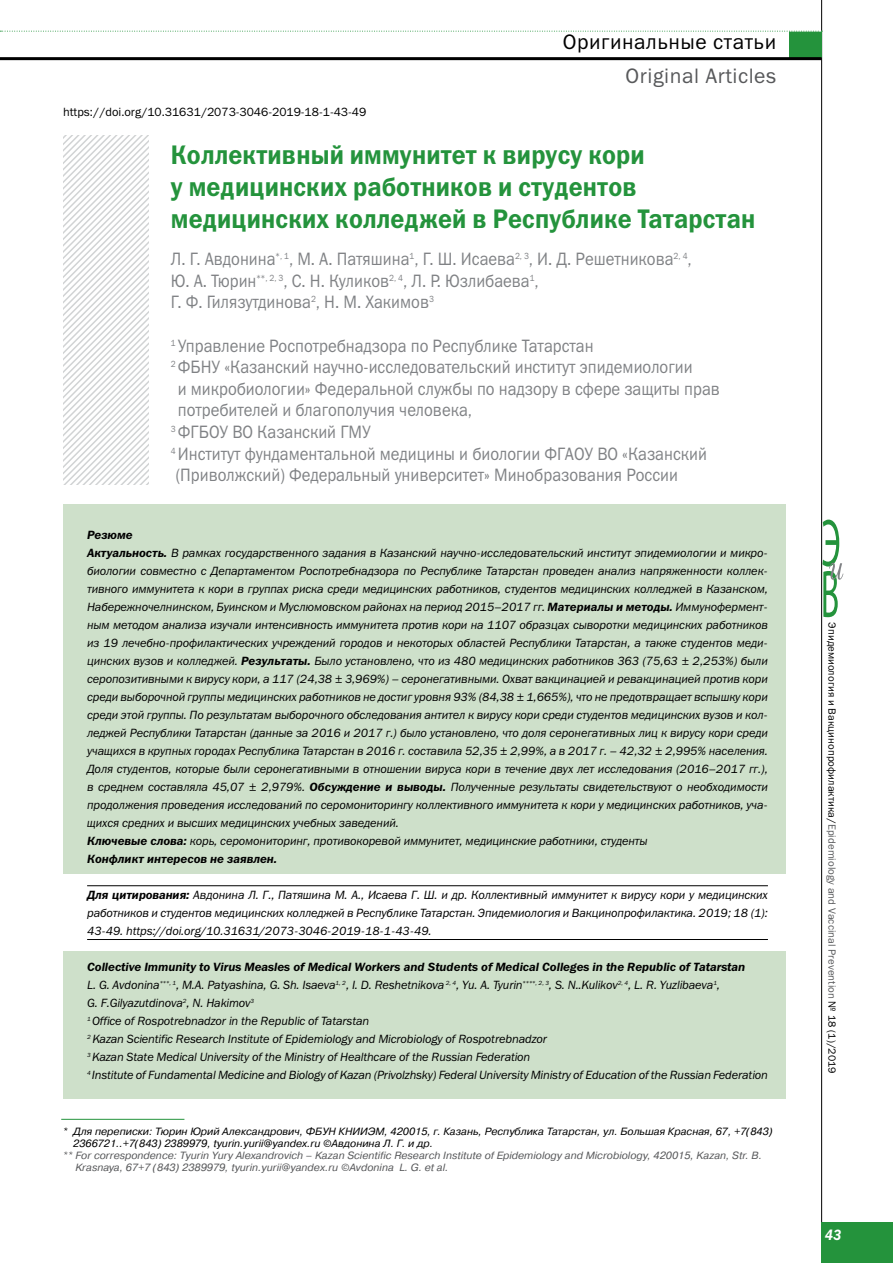
<style>
.page{position:relative;width:893px;height:1263px;background:#fff}
.page>*{position:absolute;margin:0;border:0;box-sizing:border-box;transform-origin:0 0}
.t1{font:27px/32.4px "Franklin Gothic Demi C";letter-spacing:.005em;color:#24933c;scale:.9 1}
.t2{font:21px "Franklin Gothic Book C";letter-spacing:.025em;color:#000}
.t3{font:21px "Franklin Gothic Book C";letter-spacing:.025em;color:#58595b}
.t4{font:18px/21.6px "Franklin Gothic Book C";color:#808285;scale:.9 1}
.t5{font:italic 15px "Franklin Gothic Demi C";color:#fff;scale:.9 1}
.t6{font:italic 12px/18px "Franklin Gothic Book C";letter-spacing:-.01em;color:#000}
.t7{font:italic 12px "Franklin Gothic Demi C";color:#000}
.t8{font:12px "Franklin Gothic Book C";color:#000}
.t9{font:italic 10.5px/12px "Pragmatica C";color:#58595b}
.t10{font:italic 10.5px/12px "Pragmatica C";color:#000}
.t11{font:10.5px "Franklin Gothic Book C";letter-spacing:.005em;color:#000}
.s1{font-family:"Franklin Gothic Demi C"}
.s2{color:#58595b}
</style>
<div class="page">
<div style="left:821px;top:1222px;width:72px;height:41px;background:#24933c"></div>
<hr style="left:821px;top:0;width:1px;height:1222px;background:#000">
<svg style="left:822px;top:520px;width:21px;height:97px"></svg>
<div style="left:789px;top:31px;width:32px;height:26px;background:#24933c"></div>
<svg style="left:0;top:31px;width:822px;height:1px"></svg>
<hr style="left:0;top:57px;width:822px;height:3px;background:#000">
<svg style="left:63px;top:136px;width:85px;height:348px"></svg>
<div style="left:63px;top:504px;width:723px;height:370px;background:#cee0ca"></div>
<div style="left:63px;top:951px;width:723px;height:147px;background:#cee0ca"></div>
<hr style="left:87px;top:885px;width:681px;height:1px;background:#000">
<hr style="left:87px;top:939px;width:681px;height:1px;background:#000">
<hr style="left:61px;top:1119px;width:123px;height:1px;background:#24933c">
<p class="t8" style="left:63px;top:105px;width:305px">https://doi.org/10.31631/2073-3046-2019-18-1-43-49</p>
<h2 class="t2" style="left:563px;top:31px;width:215px">Оригинальные статьи</h2>
<h2 class="t3" style="left:626px;top:64px;width:152px">Original Articles</h2>
<h1 class="t1" style="left:171px;top:138px;width:651px">Коллективный иммунитет к вирусу кори<br>у медицинских работников и студентов медицинских колледжей в Республике Татарстан</h1>
<h3 class="t4" style="left:171px;top:248px;width:580px">Л. Г. Авдонина<sup>*,</sup> <sup>1</sup>, М. А. Патяшина<sup>1</sup>, Г. Ш. Исаева<sup>2,</sup> <sup>3</sup>, И. Д. Решетникова<sup>2,</sup> <sup>4</sup>,<br>Ю. А. Тюрин<sup>**,</sup> <sup>2,</sup> <sup>3</sup>, С. Н. Куликов<sup>2,</sup> <sup>4</sup>, Л. Р. Юзлибаева<sup>1</sup>,<br>Г. Ф. Гилязутдинова<sup>2</sup>, Н. М. Хакимов<sup>3</sup></h3>
<h3 class="t4" style="left:171px;top:334px;width:471px"><sup>1</sup> Управление Роспотребнадзора по Республике Татарстан</h3>
<h3 class="t4" style="left:171px;top:356px;width:581px"><sup>2</sup> ФБНУ «Казанский научно-исследовательский институт эпидемиологии</h3>
<h3 class="t4" style="left:178px;top:378px;width:604px">и микробиологии» Федеральной службы по надзору в сфере защиты прав</h3>
<h3 class="t4" style="left:178px;top:399px;width:328px">потребителей и благополучия человека,</h3>
<h3 class="t4" style="left:171px;top:421px;width:224px"><sup>3</sup> ФГБОУ ВО Казанский ГМУ</h3>
<h3 class="t4" style="left:171px;top:442px;width:597px"><sup>4</sup> Институт фундаментальной медицины и биологии ФГАОУ ВО «Казанский</h3>
<h3 class="t4" style="left:176px;top:464px;width:560px">(Приволжский) Федеральный университет» Минобразования России</h3>
<p class="t7" style="left:87px;top:528px;width:47px">Резюме</p>
<p class="t6" style="left:87px;top:544px;width:682px"><span class="s1">Актуальность.</span> В рамках государственного задания в Казанский научно-исследовательский институт эпидемиологии и микро&shy;биологии совместно с Департаментом Роспотребнадзора по Республике Татарстан проведен анализ напряженности коллек&shy;тивного иммунитета к кори в группах риска среди медицинских работников, студентов медицинских колледжей в Казанском, Набережночелнинском, Буинском и Муслюмовском районах на период 2015–2017 гг. <span class="s1">Материалы и методы.</span> Иммунофермент&shy;ным методом анализа изучали интенсивность иммунитета против кори на 1107 образцах сыворотки медицинских работников из 19 лечебно-профилактических учреждений городов и некоторых областей Республики Татарстан, а также студентов меди&shy;цинских вузов и колледжей. <span class="s1">Результаты.</span> Было установлено, что из 480 медицинских работников 363 (75,63 ± 2,253%) были серопозитивными к вирусу кори, а 117 (24,38 ± 3,969%) – серонегативными. Охват вакцинацией и ревакцинацией против кори среди выборочной группы медицинских работников не достиг уровня 93% (84,38 ± 1,665%), что не предотвращает вспышку кори среди этой группы. По результатам выборочного обследования антител к вирусу кори среди студентов медицинских вузов и кол&shy;леджей Республики Татарстан (данные за 2016 и 2017 г.) было установлено, что доля серонегативных лиц к вирусу кори среди учащихся в крупных городах Республика Татарстан в 2016 г. составила 52,35 ± 2,99%, а в 2017 г. – 42,32 ± 2,995% населения.<br>Доля студентов, которые были серонегативными в отношении вируса кори в течение двух лет исследования (2016–2017 гг.), в среднем составляла 45,07 ± 2,979%. <span class="s1">Обсуждение и выводы.</span> Полученные результаты свидетельствуют о необходимости продолжения проведения исследований по серомониторингу коллективного иммунитета к кори у медицинских работников, уча&shy;щихся средних и высших медицинских учебных заведений.<br><span class="s1">Ключевые слова:</span> корь, серомониторинг, противокоревой иммунитет, медицинские работники, студенты</p>
<p class="t7" style="left:87px;top:852px;width:192px">Конфликт интересов не заявлен.</p>
<p class="t6" style="left:87px;top:886px;width:682px;text-align:justify"><span class="s1">Для цитирования:</span> Авдонина Л. Г., Патяшина М. А., Исаева Г. Ш. и др. Коллективный иммунитет к вирусу кори у медицинских работников и студентов медицинских колледжей в Республике Татарстан. Эпидемиология и Вакцинопрофилактика. 2019; 18 (1):<br>43-49. https://doi.org/10.31631/2073-3046-2019-18-1-43-49.</p>
<p class="t7" style="left:87px;top:960px;width:660px">Collective Immunity to Virus Measles of Medical Workers and Students of Medical Colleges in the Republic of Tatarstan</p>
<p class="t6" style="left:87px;top:976px;width:682px">L. G. Avdonina<sup>***,</sup> <sup>1</sup>, M.A. Patyashina, G. Sh. Isaeva<sup>1,</sup> <sup>2</sup>, I. D. Reshetnikova <sup>2,</sup> <sup>4</sup>, Yu. A. Tyurin<sup>****,</sup> <sup>2,</sup> <sup>3</sup>, S. N..Kulikov<sup>2,</sup> <sup>4</sup>, L. R. Yuzlibaeva<sup>1</sup>,<br>G. F.Gilyazutdinova<sup>2</sup>, N. Hakimov<sup>3<br>1</sup> Office of Rospotrebnadzor in the Republic of Tatarstan<br><sup>2</sup> Kazan Scientific Research Institute of Epidemiology and Microbiology of Rospotrebnadzor<br><sup>3</sup> Kazan State Medical University of the Ministry of Healthcare of the Russian Federation<br><sup>4</sup> Institute of Fundamental Medicine and Biology of Kazan (Privolzhsky) Federal University Ministry of Education of the Russian Federation</p>
<p class="t10" style="left:73px;top:1125px;width:701px;text-indent:-10px">* Для переписки: Тюрин Юрий Александрович, ФБУН КНИИЭМ, 420015, г. Казань, Республика Татарстан, ул. Большая Красная, 67, +7(843)<br>2366721..+7(843) 2389979, tyurin.yurii@yandex.ru ©Авдонина Л. Г. и др.</p>
<p class="t9" style="left:75px;top:1149px;width:688px;text-indent:-12px">** For correspondence: Tyurin Yury Alexandrovich – Kazan Scientific Research Institute of Epidemiology and Microbiology, 420015, Kazan, Str. B.<br>Krasnaya, 67+7 (843) 2389979, tyurin.yurii@yandex.ru ©Avdonina L. G. et al.</p>
<p class="t11" style="left:838px;top:622px;width:452px;rotate:90deg">Эпидемиология и Вакцинопрофилактика/<span class="s2">Epidemiology and Vaccinal Prevention</span> № 18 (1)/2019</p>
<p class="t5" style="left:825px;top:1226px;width:20px">43</p>
</div>
